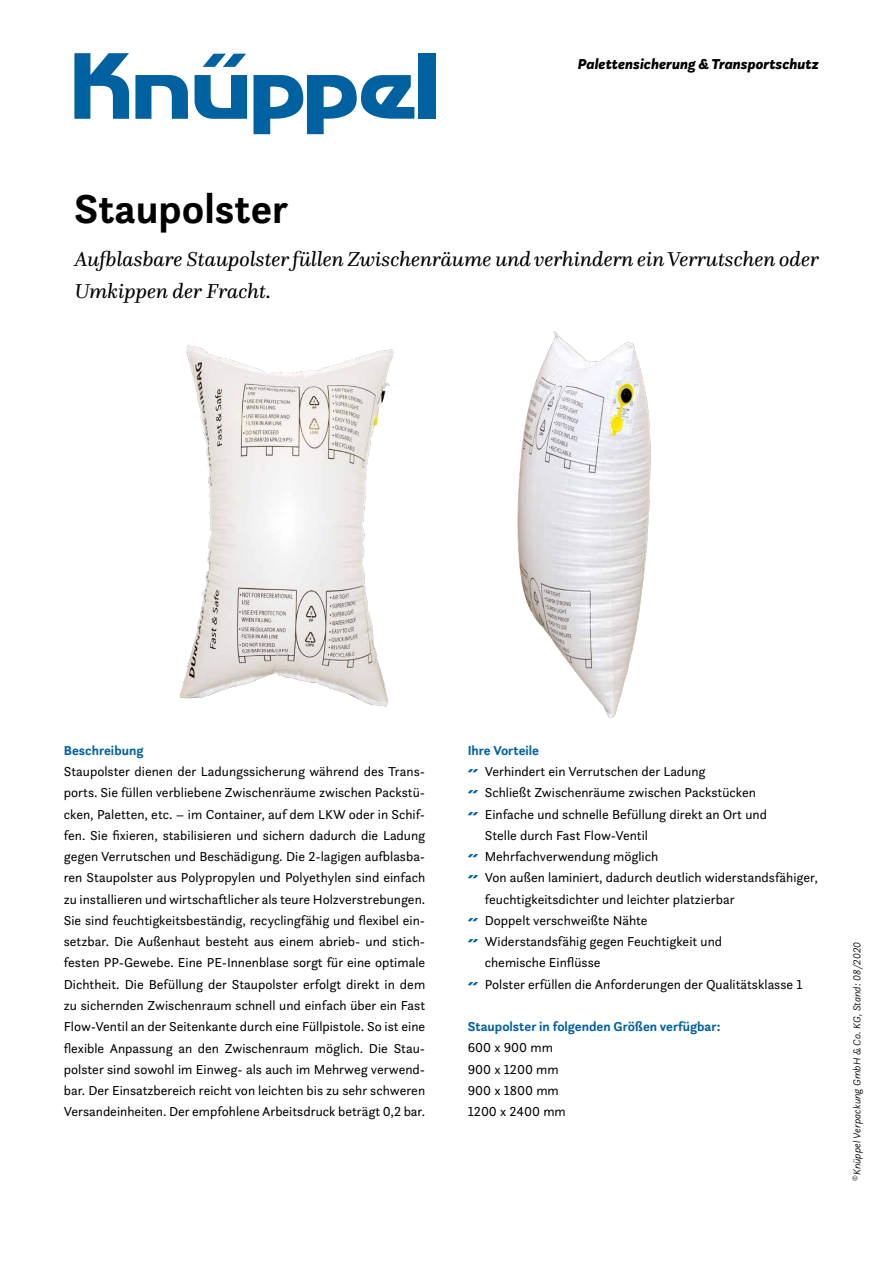
<style>
.page{position:relative;width:893px;height:1263px;background:#fff}
.page>*{position:absolute;margin:0;border:0;box-sizing:border-box;transform-origin:0 0}
.t1{font:700 42px "Questa Sans";color:#000}
.t2{font:italic 21px/32px "Questa";color:#000}
.t3{font:italic 900 15px "Questa Sans";color:#000}
.t4{font:13.5px/21.3px "Questa Sans";color:#000}
.t5{font:700 13.5px "Questa Sans";color:#0061a1}
.t6{font:italic 300 10.5px "Questa Sans";color:#000}
.s1{font-family:"Typeface";font-size:12.45px;color:#0061a1}
</style>
<div class="page">
<div style="left:418px;top:53px;width:18px;height:66px;background:#0061a1"></div>
<svg style="left:254px;top:75px;width:160px;height:59px"></svg>
<svg style="left:203px;top:54px;width:43px;height:13px"></svg>
<svg style="left:195px;top:75px;width:52px;height:44px"></svg>
<svg style="left:135px;top:75px;width:53px;height:44px"></svg>
<svg style="left:74px;top:53px;width:55px;height:66px"></svg>
<img style="left:179px;top:344px;width:215px;height:363px">
<img style="left:517px;top:331px;width:134px;height:387px">
<p class="t3" style="left:578px;top:54px;width:242px">Palettensicherung &amp; Transportschutz</p>
<h1 class="t1" style="left:74px;top:182px;width:216px">Staupolster</h1>
<h2 class="t2" style="left:74px;top:243px;width:746px">Aufblasbare Staupolster füllen Zwischenräume und verhindern ein Verrutschen oder<br>Umkippen der Fracht.</h2>
<p class="t5" style="left:64px;top:742px;width:81px">Beschreibung</p>
<p class="t4" style="left:64px;top:760px;width:363px;text-align:justify">Staupolster dienen der Ladungssicherung während des Trans&shy;ports. Sie füllen verbliebene Zwischenräume zwischen Packstü&shy;cken, Paletten, etc. – im Container, auf dem LKW oder in Schif&shy;fen. Sie fixieren, stabilisieren und sichern dadurch die Ladung gegen Verrutschen und Beschädigung. Die 2-lagigen aufblasba&shy;ren Staupolster aus Polypropylen und Polyethylen sind einfach zu installieren und wirtschaftlicher als teure Holzverstrebungen.<br>Sie sind feuchtigkeitsbeständig, recyclingfähig und flexibel ein&shy;setzbar. Die Außenhaut besteht aus einem abrieb- und stich&shy;festen PP-Gewebe. Eine PE-Innenblase sorgt für eine optimale Dichtheit. Die Befüllung der Staupolster erfolgt direkt in dem zu sichernden Zwischenraum schnell und einfach über ein Fast Flow-Ventil an der Seitenkante durch eine Füllpistole. So ist eine flexible Anpassung an den Zwischenraum möglich. Die Stau&shy;polster sind sowohl im Einweg- als auch im Mehrweg verwend&shy;bar. Der Einsatzbereich reicht von leichten bis zu sehr schweren Versandeinheiten. Der empfohlene Arbeitsdruck beträgt 0,2 bar.</p>
<p class="t5" style="left:468px;top:742px;width:73px">Ihre Vorteile</p>
<p class="t4" style="left:468px;top:760px;width:239px"><span class="s1">a</span> Verhindert ein Verrutschen der Ladung</p>
<p class="t4" style="left:468px;top:782px;width:290px"><span class="s1">a</span> Schließt Zwischenräume zwischen Packstücken</p>
<p class="t4" style="left:468px;top:803px;width:301px"><span class="s1">a</span> Einfache und schnelle Befüllung direkt an Ort und</p>
<p class="t4" style="left:485px;top:824px;width:165px">Stelle durch Fast Flow-Ventil</p>
<p class="t4" style="left:468px;top:845px;width:192px"><span class="s1">a</span> Mehrfachverwendung möglich</p>
<p class="t4" style="left:468px;top:867px;width:352px"><span class="s1">a</span> Von außen laminiert, dadurch deutlich widerstandsfähiger,</p>
<p class="t4" style="left:485px;top:888px;width:251px">feuchtigkeitsdichter und leichter platzierbar</p>
<p class="t4" style="left:468px;top:909px;width:181px"><span class="s1">a</span> Doppelt verschweißte Nähte</p>
<p class="t4" style="left:468px;top:931px;width:256px"><span class="s1">a</span> Widerstandsfähig gegen Feuchtigkeit und</p>
<p class="t4" style="left:485px;top:952px;width:117px">chemische Einflüsse</p>
<p class="t4" style="left:468px;top:973px;width:336px"><span class="s1">a</span> Polster erfüllen die Anforderungen der Qualitätsklasse 1</p>
<p class="t5" style="left:468px;top:1018px;width:254px">Staupolster in folgenden Größen verfügbar:</p>
<p class="t4" style="left:468px;top:1037px;width:100px">600 x 900 mm<br>900 x 1200 mm<br>900 x 1800 mm<br>1200 x 2400 mm</p>
<p class="t6" style="left:850px;top:1181px;width:241px;rotate:-90deg"><sup>©</sup>Knüppel Verpackung GmbH &amp; Co. KG, Stand: 08/2020</p>
</div>
